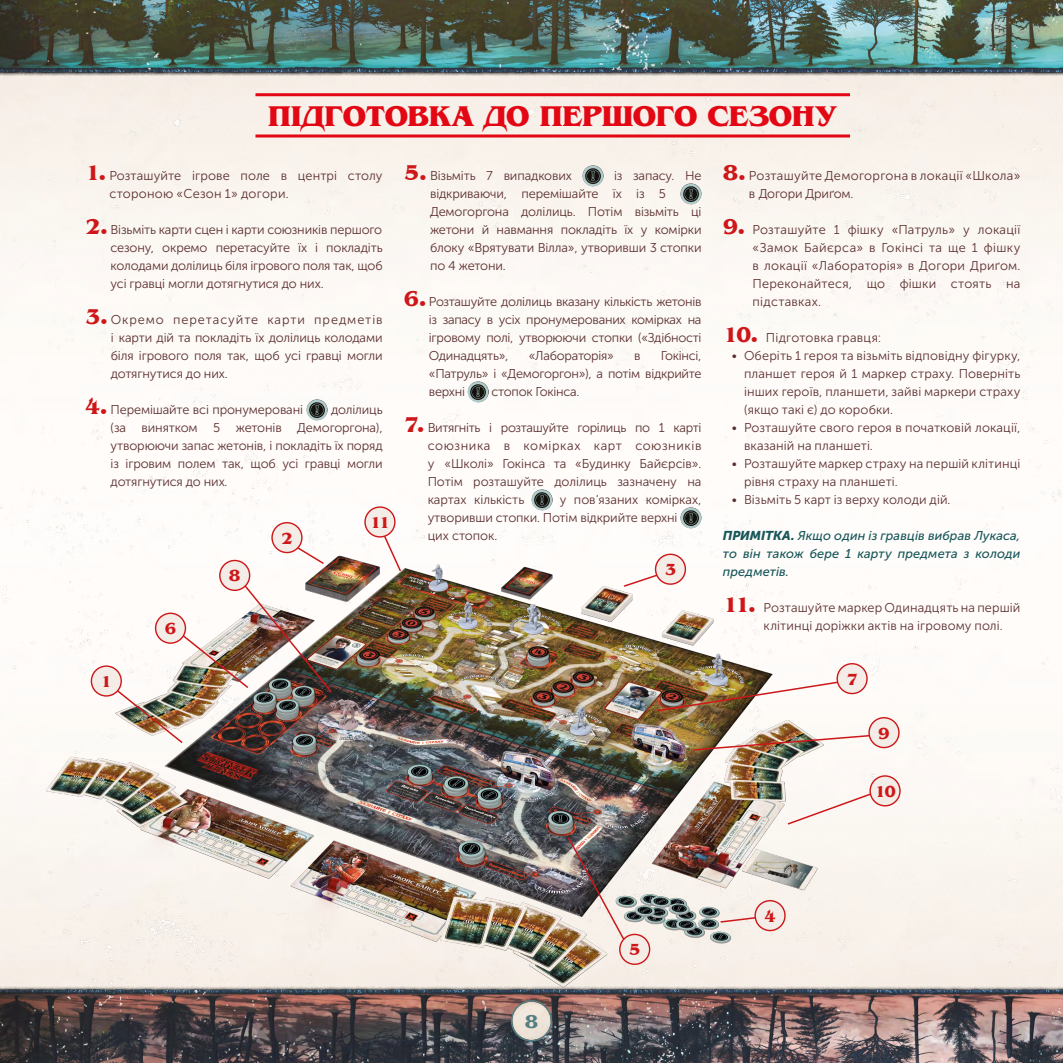
<style>
.page{position:relative;width:1063px;height:1063px;background:#fff}
.page>*{position:absolute;margin:0;border:0;box-sizing:border-box;transform-origin:0 0}
.t1{font:700 30px "AG Benguiat Cyr";letter-spacing:.005em;color:#e30613}
.t2{font:700 19.5px "AG Benguiat Cyr";color:#557f84}
.t3{font:700 16.8px "AG Benguiat Cyr";color:#cd1719}
.t4{font:12.75px/18px "Museo Sans Cyrl 300";letter-spacing:-.01em;color:#5b2f2e;text-align:justify}
.t5{font:12.75px/18px "Museo Sans Cyrl 300";letter-spacing:.01em;color:#5b2f2e}
.t6{font:italic 12.75px/18px "Museo Sans Cyrillic 500";letter-spacing:.005em;color:#19575a;text-align:justify}
.t7{font:12.75px/18px "Museo Sans Cyrl 300";letter-spacing:.02em;color:#5b2f2e}
.s1{font-family:"AG Benguiat Cyr";font-weight:700;font-size:22.5px;color:#cd1719}
.s2{font-family:"Museo Sans Cyrillic 900"}
</style>
<div class="page">
<img style="left:0;top:76px;width:1063px;height:910px">
<svg style="left:0;top:72px;width:1063px;height:4px;background:#9d9994"></svg>
<img style="left:0;top:0;width:1063px;height:72px">
<img style="left:0;top:990px;width:1063px;height:73px">
<img style="left:27px;top:516px;width:859px;height:547px">
<hr style="left:255px;top:93px;width:595px;height:3px;background:#e30613">
<hr style="left:255px;top:135px;width:595px;height:3px;background:#e30613">
<img style="left:307px;top:399px;width:21px;height:21px;border-radius:11px">
<img style="left:582px;top:165px;width:22px;height:21px;border-radius:11px">
<img style="left:680px;top:183px;width:22px;height:21px;border-radius:11px">
<img style="left:468px;top:381px;width:21px;height:21px;border-radius:11px">
<img style="left:532px;top:489px;width:21px;height:21px;border-radius:11px">
<img style="left:680px;top:507px;width:22px;height:21px;border-radius:11px">
<svg style="left:379px;top:526px;width:23px;height:47px"></svg>
<svg style="left:338px;top:558px;width:8px;height:3px"></svg>
<svg style="left:291px;top:543px;width:35px;height:22px"></svg>
<img style="left:566px;top:836px;width:62px;height:110px">
<svg style="left:719px;top:915px;width:38px;height:9px"></svg>
<svg style="left:622px;top:569px;width:50px;height:19px"></svg>
<img style="left:106px;top:577px;width:227px;height:168px">
<img style="left:655px;top:679px;width:193px;height:34px">
<img style="left:692px;top:733px;width:187px;height:19px">
<div style="left:786px;top:788px;width:98px;height:38px;background:#fbf7f3"></div>
<div style="left:91px;top:666px;width:30px;height:30px;background:#f4ece6;border-radius:50%"></div>
<div style="left:91px;top:665px;width:31px;height:32px;border:1px solid #cd1719;border-radius:50%"></div>
<div style="left:755px;top:901px;width:30px;height:30px;background:#f4ece6;border-radius:50%"></div>
<div style="left:754px;top:900px;width:32px;height:31px;border:1px solid #cd1719;border-radius:50%"></div>
<div style="left:656px;top:554px;width:29px;height:30px;background:#f4ece6;border-radius:50%"></div>
<div style="left:655px;top:554px;width:31px;height:31px;border:1px solid #cd1719;border-radius:50%"></div>
<div style="left:156px;top:613px;width:29px;height:30px;background:#f4ece6;border-radius:50%"></div>
<div style="left:155px;top:613px;width:31px;height:31px;border:1px solid #cd1719;border-radius:50%"></div>
<div style="left:869px;top:718px;width:30px;height:30px;background:#f4ece6;border-radius:50%"></div>
<div style="left:868px;top:717px;width:32px;height:31px;border:1px solid #cd1719;border-radius:50%"></div>
<div style="left:837px;top:664px;width:30px;height:30px;background:#f4ece6;border-radius:50%"></div>
<div style="left:837px;top:663px;width:31px;height:31px;border:1px solid #cd1719;border-radius:50%"></div>
<div style="left:870px;top:776px;width:30px;height:30px;background:#f4ece6;border-radius:50%"></div>
<div style="left:869px;top:775px;width:32px;height:32px;border:1px solid #cd1719;border-radius:50%"></div>
<div style="left:365px;top:507px;width:30px;height:30px;background:#f4ece6;border-radius:50%"></div>
<div style="left:364px;top:506px;width:32px;height:32px;border:1px solid #cd1719;border-radius:50%"></div>
<div style="left:272px;top:523px;width:30px;height:30px;background:#f4ece6;border-radius:50%"></div>
<div style="left:271px;top:522px;width:32px;height:31px;border:1px solid #cd1719;border-radius:50%"></div>
<div style="left:620px;top:934px;width:30px;height:30px;background:#f4ece6;border-radius:50%"></div>
<div style="left:619px;top:934px;width:31px;height:31px;border:1px solid #cd1719;border-radius:50%"></div>
<div style="left:220px;top:560px;width:30px;height:30px;background:#f4ece6;border-radius:50%"></div>
<div style="left:219px;top:560px;width:31px;height:31px;border:1px solid #cd1719;border-radius:50%"></div>
<h1 class="t1" style="left:268px;top:100px;width:571px">ПІДГОТОВКА ДО ПЕРШОГО СЕЗОНУ</h1>
<p class="t5" style="left:109px;top:167px;width:275px;text-indent:-24px"><span class="s1">1.</span> Розташуйте ігрове поле в центрі столу стороною «Сезон 1» догори.</p>
<p class="t4" style="left:111px;top:221px;width:274px;text-indent:-26px"><span class="s1">2.</span> Візьміть карти сцен і карти союзників першого сезону, окремо перетасуйте їх і покладіть колодами долілиць біля ігрового поля так, щоб усі гравці могли дотягнутися до них.</p>
<p class="t4" style="left:111px;top:311px;width:273px;text-indent:-26px"><span class="s1">3.</span> Окремо перетасуйте карти предметів і карти дій та покладіть їх долілиць колодами біля ігрового поля так, щоб усі гравці могли дотягнутися до них.</p>
<p class="t4" style="left:85px;top:401px;width:220px"><span class="s1">4.</span> Перемішайте всі пронумеровані</p>
<p class="t4" style="left:404px;top:167px;width:169px"><span class="s1">5.</span> Візьміть 7 випадкових</p>
<p class="t7" style="left:749px;top:167px;width:273px;text-indent:-26px"><span class="s1">8.</span> Розташуйте Демогоргона в локації «Школа» в Догори Дриґом.</p>
<p class="t4" style="left:753px;top:221px;width:269px;text-indent:-30px"><span class="s1">9.</span> Розташуйте 1 фішку «Патруль» у локації «Замок Байєрса» в Гокінсі та ще 1 фішку в локації «Лабораторія» в Догори Дриґом.<br>Переконайтеся, що фішки стоять на підставках.</p>
<p class="t7" style="left:723px;top:329px;width:160px"><span class="s1">10.</span> Підготовка гравця:</p>
<p class="t4" style="left:744px;top:347px;width:278px;text-indent:-13px">• Оберіть 1 героя та візьміть відповідну фігурку, планшет героя й 1 маркер страху. Поверніть інших героїв, планшети, зайві маркери страху (якщо такі є) до коробки.</p>
<p class="t5" style="left:744px;top:419px;width:278px;text-indent:-13px">• Розташуйте свого героя в початковій локації, вказаній на планшеті.</p>
<p class="t5" style="left:744px;top:455px;width:278px;text-indent:-13px">• Розташуйте маркер страху на першій клітинці рівня страху на планшеті.</p>
<p class="t5" style="left:731px;top:491px;width:221px">• Візьміть 5 карт із верху колоди дій.</p>
<p class="t6" style="left:723px;top:527px;width:299px"><span class="s2">ПРИМІТКА.</span> Якщо один із гравців вибрав Лукаса, то він також бере 1 карту предмета з колоди предметів.</p>
<p class="t5" style="left:764px;top:599px;width:258px;text-indent:-41px"><span class="s1">11.</span> Розташуйте маркер Одинадцять на першій клітинці доріжки актів на ігровому полі.</p>
<p class="t4" style="left:430px;top:167px;width:273px;text-align:left;text-indent:184px">із запасу. Не відкриваючи, перемішайте їх із 5<br>Демогоргона долілиць. Потім візьміть ці жетони й навмання покладіть їх у комірки блоку «Врятувати Вілла», утворивши 3 стопки по 4 жетони.</p>
<p class="t4" style="left:429px;top:293px;width:274px;text-indent:-25px"><span class="s1">6.</span> Розташуйте долілиць вказану кількість жетонів із запасу в усіх пронумерованих комірках на ігровому полі, утворюючи стопки («Здібності Одинадцять»,</p>
<p class="t4" style="left:529px;top:347px;width:87px">«Лабораторія»</p>
<p class="t4" style="left:634px;top:347px;width:8px">в</p>
<p class="t4" style="left:429px;top:347px;width:274px;text-indent:232px">Гокінсі, «Патруль» і «Демогоргон»), а потім відкрийте верхні</p>
<p class="t4" style="left:492px;top:383px;width:89px">стопок Гокінса.</p>
<p class="t4" style="left:428px;top:419px;width:275px;text-indent:-24px"><span class="s1">7.</span> Витягніть і розташуйте горілиць по 1 карті союзника в комірках карт союзників у «Школі» Гокінса та «Будинку Байєрсів».<br>Потім розташуйте долілиць зазначену на картах кількість</p>
<p class="t4" style="left:111px;top:401px;width:274px;text-indent:220px">долілиць (за винятком 5 жетонів Демогоргона), утворюючи запас жетонів, і покладіть їх поряд із ігровим полем так, щоб усі гравці могли дотягнутися до них.</p>
<p class="t4" style="left:428px;top:491px;width:275px;text-align:left;text-indent:132px">у пов’язаних комірках, утворивши стопки. Потім відкрийте верхні цих стопок.</p>
<h3 class="t3" style="left:370px;top:513px;width:22px">11</h3>
<h3 class="t3" style="left:281px;top:529px;width:13px">2</h3>
<h3 class="t3" style="left:665px;top:560px;width:13px">3</h3>
<h3 class="t3" style="left:229px;top:566px;width:13px">8</h3>
<h3 class="t3" style="left:165px;top:619px;width:13px">6</h3>
<h3 class="t3" style="left:101px;top:672px;width:13px">1</h3>
<h2 class="t2" style="left:525px;top:1010px;width:15px">8</h2>
<h3 class="t3" style="left:629px;top:940px;width:13px">5</h3>
<h3 class="t3" style="left:764px;top:907px;width:13px">4</h3>
<h3 class="t3" style="left:846px;top:670px;width:13px">7</h3>
<h3 class="t3" style="left:878px;top:724px;width:13px">9</h3>
<h3 class="t3" style="left:874px;top:782px;width:23px">10</h3>
</div>
